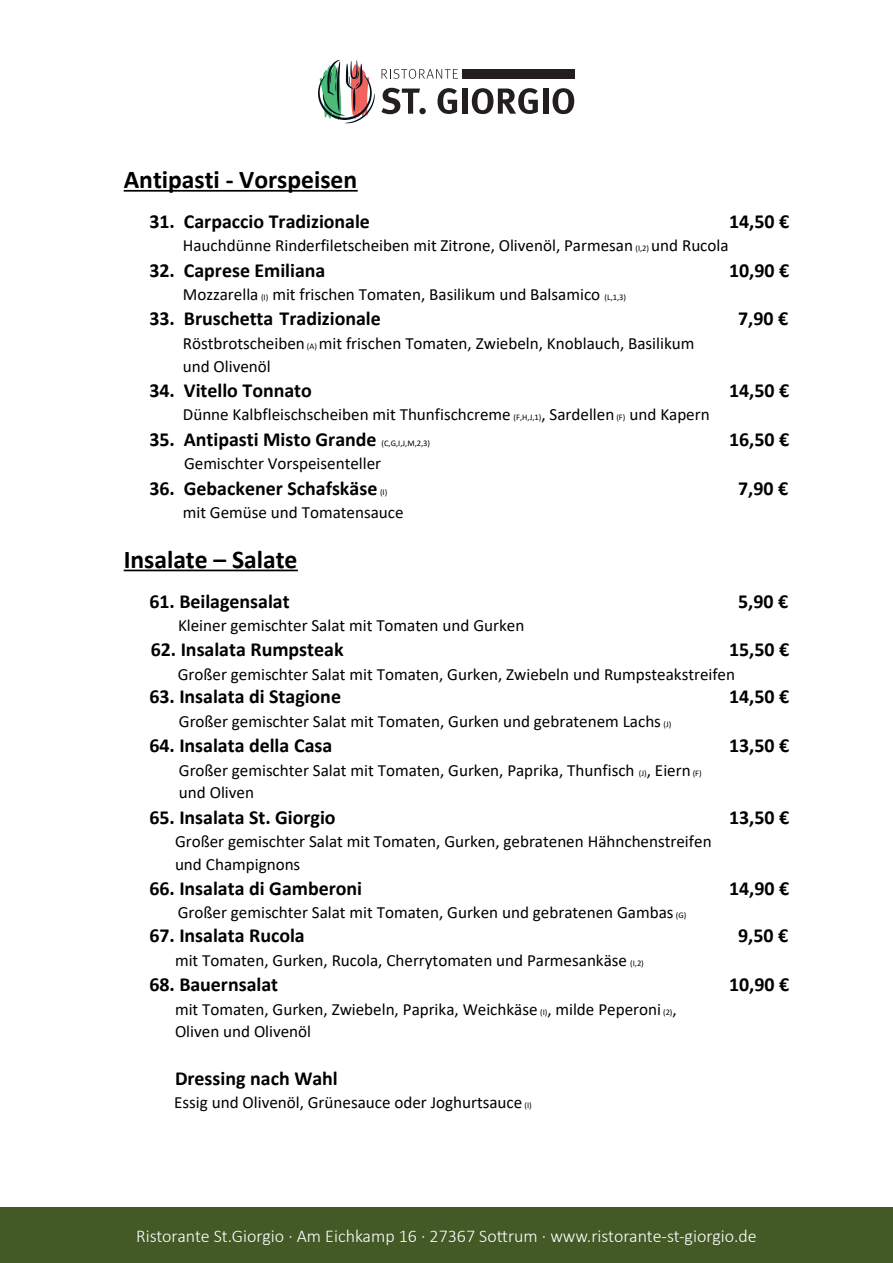
<style>
.page{position:relative;width:893px;height:1263px;background:#fff}
.page>*{position:absolute;margin:0;border:0;box-sizing:border-box;transform-origin:0 0}
.t1{font:700 25.65px "Calibri";color:#000001}
.t2{font:700 19.95px "Calibri";color:#000001}
.t3{font:300 18px "Calibri";color:#fff}
.t4{font:17.1px/22.5px "Calibri";color:#000001}
.t5{font:8.55px "Calibri";color:#000001}
.s1{font-size:8.55px}
</style>
<div class="page">
<svg style="left:318px;top:60px;width:57px;height:63px"></svg>
<svg style="left:381px;top:88px;width:39px;height:26px"></svg>
<div style="left:419px;top:108px;width:7px;height:6px;background:#231f20;border-radius:50%"></div>
<svg style="left:437px;top:88px;width:20px;height:26px"></svg>
<div style="left:462px;top:89px;width:5px;height:25px;background:#231f20"></div>
<svg style="left:472px;top:88px;width:66px;height:26px"></svg>
<div style="left:543px;top:89px;width:5px;height:25px;background:#231f20"></div>
<svg style="left:552px;top:88px;width:22px;height:26px"></svg>
<svg style="left:382px;top:69px;width:76px;height:10px"></svg>
<div style="left:462px;top:69px;width:112px;height:10px;background:#231f20"></div>
<hr style="left:124px;top:190px;width:234px;height:2px;background:#000001">
<hr style="left:124px;top:570px;width:174px;height:1px;background:#000001">
<div style="left:0;top:1208px;width:893px;height:55px;background:#435926"></div>
<h1 class="t1" style="left:124px;top:170px;width:235px">Antipasti - Vorspeisen</h1>
<p class="t2" style="left:149px;top:214px;width:222px">31. Carpaccio Tradizionale</p>
<p class="t2" style="left:729px;top:214px;width:62px">14,50 €</p>
<p class="t4" style="left:183px;top:236px;width:547px">Hauchdünne Rinderfiletscheiben mit Zitrone, Olivenöl, Parmesan <span class="s1">(I,2)</span> und Rucola</p>
<p class="t2" style="left:149px;top:263px;width:178px">32. Caprese Emiliana</p>
<p class="t2" style="left:729px;top:263px;width:62px">10,90 €</p>
<p class="t4" style="left:183px;top:284px;width:445px">Mozzarella <span class="s1">(I)</span> mit frischen Tomaten, Basilikum und Balsamico <span class="s1">(L,1,3)</span></p>
<p class="t2" style="left:149px;top:312px;width:233px">33. Bruschetta Tradizionale</p>
<p class="t2" style="left:738px;top:312px;width:51px">7,90 €</p>
<p class="t4" style="left:183px;top:333px;width:513px">Röstbrotscheiben <span class="s1">(A)</span> mit frischen Tomaten, Zwiebeln, Knoblauch, Basilikum und Olivenöl</p>
<p class="t2" style="left:149px;top:383px;width:164px">34. Vitello Tonnato</p>
<p class="t2" style="left:729px;top:383px;width:62px">14,50 €</p>
<p class="t4" style="left:183px;top:405px;width:528px">Dünne Kalbfleischscheiben mit Thunfischcreme <span class="s1">(F,H,J,1)</span>, Sardellen <span class="s1">(F)</span> und Kapern</p>
<p class="t2" style="left:149px;top:432px;width:229px">35. Antipasti Misto Grande</p>
<p class="t5" style="left:381px;top:439px;width:50px">(C,G,I,J,M,2,3)</p>
<p class="t2" style="left:729px;top:432px;width:62px">16,50 €</p>
<p class="t4" style="left:184px;top:453px;width:198px">Gemischter Vorspeisenteller</p>
<p class="t2" style="left:149px;top:481px;width:230px">36. Gebackener Schafskäse</p>
<p class="t5" style="left:380px;top:489px;width:9px">(I)</p>
<p class="t2" style="left:738px;top:481px;width:51px">7,90 €</p>
<p class="t4" style="left:183px;top:502px;width:222px">mit Gemüse und Tomatensauce</p>
<h1 class="t1" style="left:124px;top:550px;width:175px">Insalate – Salate</h1>
<p class="t2" style="left:149px;top:594px;width:142px">61. Beilagensalat</p>
<p class="t2" style="left:738px;top:594px;width:51px">5,90 €</p>
<p class="t4" style="left:178px;top:615px;width:348px">Kleiner gemischter Salat mit Tomaten und Gurken</p>
<p class="t2" style="left:151px;top:642px;width:194px">62. Insalata Rumpsteak</p>
<p class="t2" style="left:729px;top:642px;width:62px">15,50 €</p>
<p class="t4" style="left:178px;top:664px;width:559px">Großer gemischter Salat mit Tomaten, Gurken, Zwiebeln und Rumpsteakstreifen</p>
<p class="t2" style="left:149px;top:689px;width:193px">63. Insalata di Stagione</p>
<p class="t2" style="left:729px;top:689px;width:62px">14,50 €</p>
<p class="t4" style="left:179px;top:711px;width:494px">Großer gemischter Salat mit Tomaten, Gurken und gebratenem Lachs <span class="s1">(J)</span></p>
<p class="t2" style="left:149px;top:738px;width:184px">64. Insalata della Casa</p>
<p class="t2" style="left:729px;top:738px;width:62px">13,50 €</p>
<p class="t4" style="left:179px;top:760px;width:524px">Großer gemischter Salat mit Tomaten, Gurken, Paprika, Thunfisch <span class="s1">(J)</span>, Eiern <span class="s1">(F) </span>und Oliven</p>
<p class="t2" style="left:149px;top:810px;width:188px">65. Insalata St. Giorgio</p>
<p class="t2" style="left:729px;top:810px;width:62px">13,50 €</p>
<p class="t4" style="left:175px;top:831px;width:538px">Großer gemischter Salat mit Tomaten, Gurken, gebratenen Hähnchenstreifen und Champignons</p>
<p class="t2" style="left:149px;top:881px;width:214px">66. Insalata di Gamberoni</p>
<p class="t2" style="left:729px;top:881px;width:62px">14,90 €</p>
<p class="t4" style="left:178px;top:903px;width:510px">Großer gemischter Salat mit Tomaten, Gurken und gebratenen Gambas <span class="s1">(G)</span></p>
<p class="t2" style="left:149px;top:928px;width:157px">67. Insalata Rucola</p>
<p class="t2" style="left:738px;top:928px;width:51px">9,50 €</p>
<p class="t4" style="left:175px;top:950px;width:470px">mit Tomaten, Gurken, Rucola, Cherrytomaten und Parmesankäse <span class="s1">(I,2)</span></p>
<p class="t2" style="left:149px;top:977px;width:130px">68. Bauernsalat</p>
<p class="t2" style="left:729px;top:977px;width:62px">10,90 €</p>
<p class="t4" style="left:175px;top:999px;width:503px">mit Tomaten, Gurken, Zwiebeln, Paprika, Weichkäse <span class="s1">(I)</span>, milde Peperoni <span class="s1">(2)</span>,<br>Oliven und Olivenöl</p>
<p class="t2" style="left:175px;top:1071px;width:164px">Dressing nach Wahl</p>
<p class="t4" style="left:174px;top:1092px;width:359px">Essig und Olivenöl, Grünesauce oder Joghurtsauce <span class="s1">(I)</span></p>
<p class="t3" style="left:136px;top:1225px;width:622px">Ristorante St.Giorgio · Am Eichkamp 16 · 27367 Sottrum · www.ristorante-st-giorgio.de</p>
</div>
